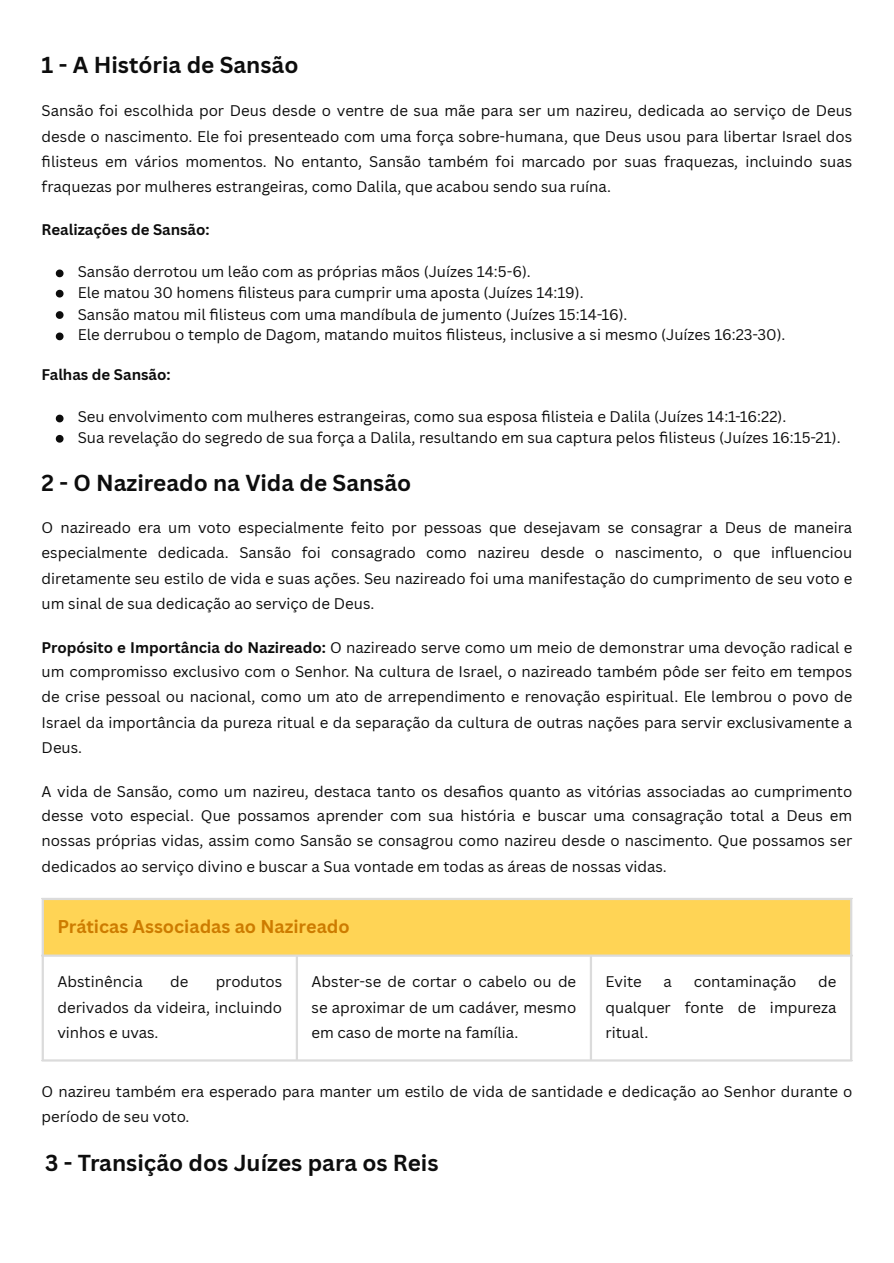
<style>
.page{position:relative;width:894px;height:1263px;background:#fff}
.page>*{position:absolute;margin:0;border:0;box-sizing:border-box;transform-origin:0 0}
.t1{font:700 22.5px "Canva Sans";color:#0d0d0d}
.t2{font:700 18px "Canva Sans";color:#cd7c00}
.t3{font:15px/25.2px "Canva Sans";color:#0d0d0d;text-align:justify}
.t4{font:700 15px "Canva Sans";color:#0d0d0d}
.s1{font-weight:700}
</style>
<div class="page">
<svg style="left:56px;top:270px;width:7px;height:7px"></svg>
<svg style="left:56px;top:290px;width:7px;height:7px"></svg>
<svg style="left:56px;top:311px;width:7px;height:8px"></svg>
<svg style="left:56px;top:333px;width:7px;height:7px"></svg>
<svg style="left:56px;top:415px;width:7px;height:7px"></svg>
<svg style="left:56px;top:435px;width:7px;height:8px"></svg>
<div style="left:42px;top:899px;width:809px;height:57px;background:#ffd455"></div>
<hr style="left:42px;top:900px;width:2px;height:159px;background:#dbdbdb">
<hr style="left:296px;top:957px;width:2px;height:102px;background:#dbdbdb">
<hr style="left:589px;top:957px;width:3px;height:102px;background:#dbdbdb">
<hr style="left:849px;top:900px;width:3px;height:159px;background:#dbdbdb">
<hr style="left:42px;top:898px;width:810px;height:2px;background:#dbdbdb">
<hr style="left:42px;top:954px;width:810px;height:3px;background:#dbdbdb">
<hr style="left:42px;top:1059px;width:810px;height:3px;background:#dbdbdb">
<h1 class="t1" style="left:42px;top:49px;width:258px">1 - A História de Sansão</h1>
<h3 class="t3" style="left:42px;top:97px;width:811px">Sansão foi escolhida por Deus desde o ventre de sua mãe para ser um nazireu, dedicada ao serviço de Deus desde o nascimento. Ele foi presenteado com uma força sobre-humana, que Deus usou para libertar Israel dos fi listeus em vários momentos. No entanto, Sansão também foi marcado por suas fraquezas, incluindo suas fraquezas por mulheres estrangeiras, como Dalila, que acabou sendo sua ruína.</h3>
<p class="t4" style="left:42px;top:219px;width:169px">Realizações de Sansão:</p>
<p class="t3" style="left:78px;top:258px;width:454px">Sansão derrotou um leão com as próprias mãos (Juízes 14:5-6).</p>
<p class="t3" style="left:78px;top:280px;width:507px">Ele matou 30 homens fi listeus para cumprir uma aposta (Juízes 14:19).</p>
<p class="t3" style="left:78px;top:301px;width:551px">Sansão matou mil fi listeus com uma mandíbula de jumento (Juízes 15:14-16).</p>
<p class="t3" style="left:78px;top:321px;width:709px">Ele derrubou o templo de Dagom, matando muitos fi listeus, inclusive a si mesmo (Juízes 16:23-30).</p>
<p class="t4" style="left:42px;top:364px;width:130px">Falhas de Sansão:</p>
<p class="t3" style="left:78px;top:403px;width:710px">Seu envolvimento com mulheres estrangeiras, como sua esposa fi listeia e Dalila (Juízes 14:1-16:22).</p>
<p class="t3" style="left:78px;top:425px;width:764px">Sua revelação do segredo de sua força a Dalila, resultando em sua captura pelos fi listeus (Juízes 16:15-21).</p>
<h1 class="t1" style="left:42px;top:466px;width:371px">2 - O Nazireado na Vida de Sansão</h1>
<h3 class="t3" style="left:42px;top:515px;width:811px">O nazireado era um voto especialmente feito por pessoas que desejavam se consagrar a Deus de maneira especialmente dedicada. Sansão foi consagrado como nazireu desde o nascimento, o que influenciou diretamente seu estilo de vida e suas ações. Seu nazireado foi uma manifestação do cumprimento de seu voto e um sinal de sua dedicação ao serviço de Deus.</h3>
<p class="t3" style="left:42px;top:634px;width:812px"><span class="s1">Propósito e Importância do Nazireado:</span> O nazireado serve como um meio de demonstrar uma devoção radical e um compromisso exclusivo com o Senhor. Na cultura de Israel, o nazireado também pôde ser feito em tempos de crise pessoal ou nacional, como um ato de arrependimento e renovação espiritual. Ele lembrou o povo de Israel da importância da pureza ritual e da separação da cultura de outras nações para servir exclusivamente a Deus.</p>
<h3 class="t3" style="left:42px;top:778px;width:811px">A vida de Sansão, como um nazireu, destaca tanto os desafi os quanto as vitórias associadas ao cumprimento desse voto especial. Que possamos aprender com sua história e buscar uma consagração total a Deus em nossas próprias vidas, assim como Sansão se consagrou como nazireu desde o nascimento. Que possamos ser dedicados ao serviço divino e buscar a Sua vontade em todas as áreas de nossas vidas.</h3>
<p class="t2" style="left:57px;top:913px;width:294px">Práticas Associadas ao Nazireado</p>
<p class="t3" style="left:57px;top:969px;width:226px;text-indent:158px">produtos derivados da videira, incluindo vinhos e uvas.</p>
<p class="t3" style="left:311px;top:969px;width:266px">Abster-se de cortar o cabelo ou de se aproximar de um cadáver, mesmo em caso de morte na família.</p>
<p class="t3" style="left:605px;top:969px;width:38px">Evite</p>
<p class="t3" style="left:663px;top:969px;width:10px">a</p>
<p class="t3" style="left:693px;top:969px;width:104px">contaminação</p>
<p class="t3" style="left:57px;top:969px;width:87px">Abstinência</p>
<p class="t3" style="left:170px;top:969px;width:20px">de</p>
<p class="t3" style="left:605px;top:969px;width:232px;text-indent:213px">de qualquer fonte de impureza ritual.</p>
<h3 class="t3" style="left:42px;top:1079px;width:811px;line-height:24.8px">O nazireu também era esperado para manter um estilo de vida de santidade e dedicação ao Senhor durante o período de seu voto.</h3>
<p class="t1" style="left:45px;top:1147px;width:395px">3 - Transição dos Juízes para os Reis</p>
</div>
